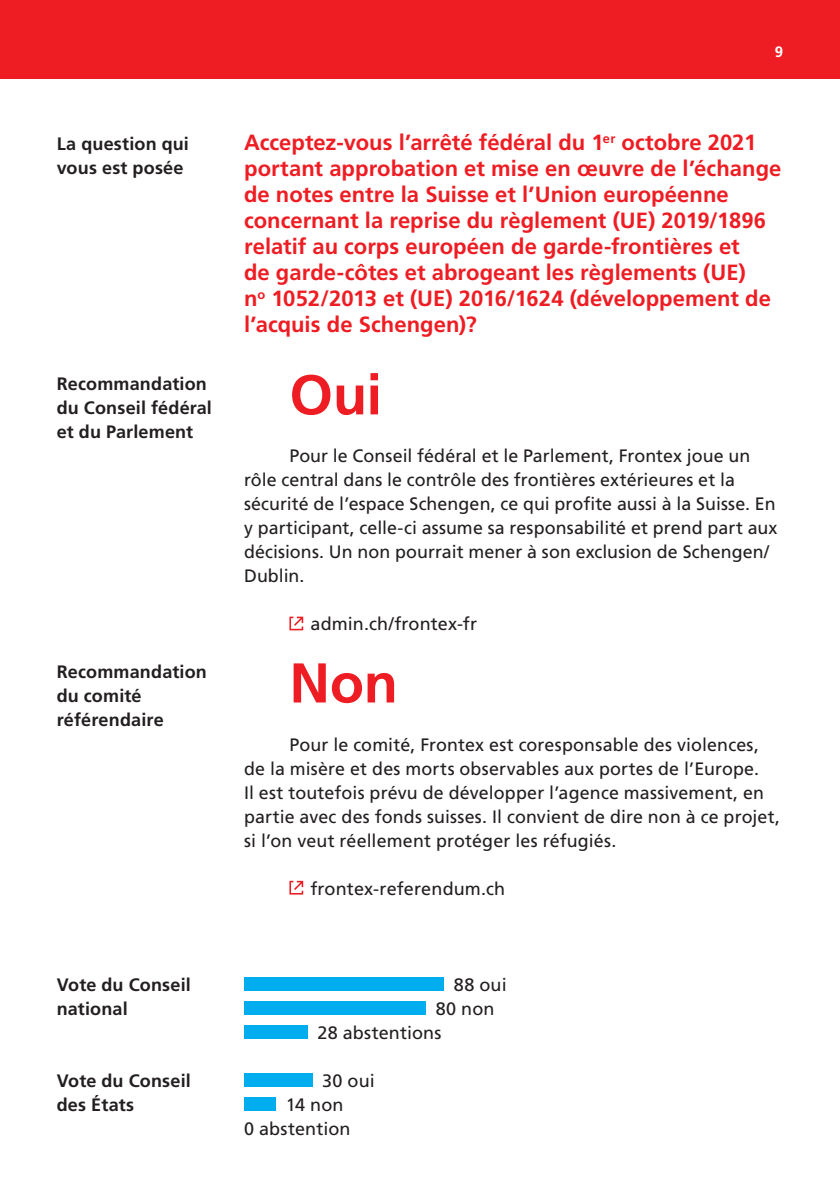
<style>
.page{position:relative;width:840px;height:1191px;background:#fff}
.page>*{position:absolute;margin:0;border:0;box-sizing:border-box;transform-origin:0 0}
.t1{font:700 56px "Frutiger LT Pro";letter-spacing:-.005em;color:#ee1d23}
.t2{font:700 22px/26px "Frutiger LT Pro";color:#ee1d23}
.t3{font:18px/24px "Frutiger LT Pro";letter-spacing:.005em;color:#231f20}
.t4{font:700 18px/24px "Frutiger LT Pro";letter-spacing:.01em;color:#231f20}
.t5{font:700 15px "Frutiger LT Pro";color:#fff}
</style>
<div class="page">
<div style="left:0;top:0;width:839px;height:78px;background:#ee1d23"></div>
<svg style="left:289px;top:616px;width:14px;height:14px"></svg>
<svg style="left:289px;top:880px;width:14px;height:14px"></svg>
<div style="left:244px;top:977px;width:199px;height:13px;background:#00aeef"></div>
<div style="left:244px;top:1001px;width:181px;height:13px;background:#00aeef"></div>
<div style="left:244px;top:1025px;width:63px;height:13px;background:#00aeef"></div>
<div style="left:244px;top:1073px;width:68px;height:13px;background:#00aeef"></div>
<div style="left:244px;top:1097px;width:32px;height:13px;background:#00aeef"></div>
<p class="t4" style="left:57px;top:132px;width:134px">La question qui vous est posée</p>
<p class="t4" style="left:57px;top:372px;width:157px">Recommandation du Conseil fédéral et du Parlement</p>
<p class="t4" style="left:57px;top:660px;width:152px">Recommandation du comité référendaire</p>
<p class="t4" style="left:57px;top:972px;width:135px">Vote du Conseil national</p>
<p class="t4" style="left:57px;top:1068px;width:135px">Vote du Conseil des États</p>
<p class="t5" style="left:774px;top:43px;width:10px">9</p>
<p class="t2" style="left:244px;top:130px;width:538px">Acceptez-vous l’arrêté fédéral du 1<sup>er</sup> octobre 2021 portant approbation et mise en œuvre de l’échange de notes entre la Suisse et l’Union européenne concernant la reprise du règlement (UE) 2019/1896 relatif au corps européen de garde-frontières et<br>de garde-côtes et abrogeant les règlements (UE)<br>n<sup>o</sup> 1052/2013 et (UE) 2016/1624 (développement de l’acquis de Schengen)?</p>
<h1 class="t1" style="left:289px;top:362px;width:94px">Oui</h1>
<p class="t3" style="left:244px;top:444px;width:534px;text-indent:45px">Pour le Conseil fédéral et le Parlement, Frontex joue un rôle central dans le contrôle des frontières extérieures et la sécurité de l’espace Schengen, ce qui profite aussi à la Suisse. En y participant, celle-ci assume sa responsabilité et prend part aux décisions. Un non pourrait mener à son exclusion de Schengen/ Dublin.</p>
<p class="t3" style="left:310px;top:612px;width:168px">admin.ch/frontex-fr</p>
<h1 class="t1" style="left:289px;top:650px;width:110px">Non</h1>
<p class="t3" style="left:244px;top:732px;width:537px;text-indent:45px">Pour le comité, Frontex est coresponsable des violences, de la misère et des morts observables aux portes de l’Europe.<br>Il est toutefois prévu de développer l’agence massivement, en partie avec des fonds suisses. Il convient de dire non à ce projet, si l’on veut réellement protéger les réfugiés.</p>
<p class="t3" style="left:310px;top:876px;width:196px">frontex-referendum.ch</p>
<p class="t3" style="left:453px;top:972px;width:54px">88 oui</p>
<p class="t3" style="left:435px;top:996px;width:60px">80 non</p>
<p class="t3" style="left:317px;top:1020px;width:125px">28 abstentions</p>
<p class="t3" style="left:322px;top:1068px;width:54px">30 oui</p>
<p class="t3" style="left:286px;top:1092px;width:59px">14 non</p>
<p class="t3" style="left:244px;top:1116px;width:108px">0 abstention</p>
</div>
